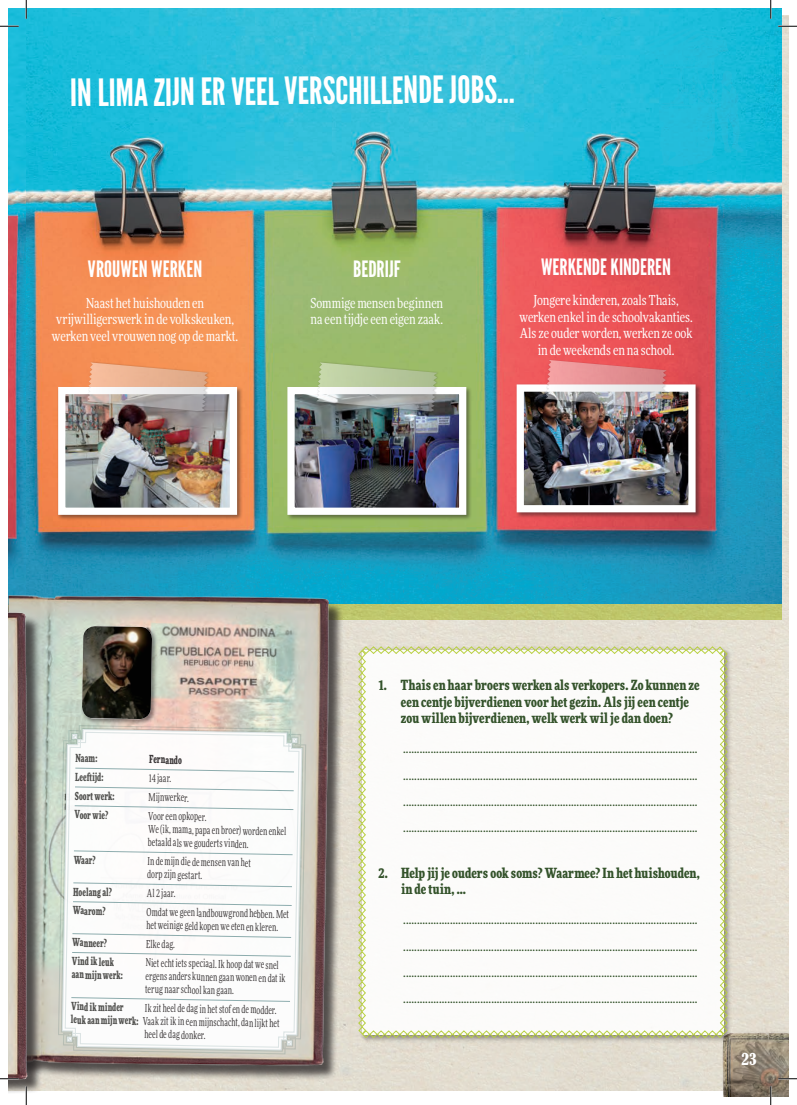
<style>
.page{position:relative;width:797px;height:1105px;background:#fff}
.page>*{position:absolute;margin:0;border:0;box-sizing:border-box;transform-origin:0 0}
.t1{font:37.5px "League Gothic";color:#fff}
.t2{font:22.5px "League Gothic";color:#fff}
.t3{font:condensed 15.25px "Bernard";color:#fff}
.t4{font:condensed 13.75px/26.2px "More Pro";color:#34532b;text-align:justify}
.t5{font:condensed 13.75px/16.5px "More Pro";letter-spacing:-.005em;color:#fff;text-align:center}
.t6{font:900 condensed 13.75px/16.5px "More Pro";letter-spacing:.005em;color:#34532b}
.t7{font:condensed 11px/13.1px "More Pro";color:#231f20;scale:.8 1}
.t8{font:900 condensed 11px "More Pro";color:#3d3d3a;scale:.8 1}
.t9{font:900 condensed 11px "More Pro";color:#231f20;scale:.8 1}
.s1{font-weight:900;color:#3d3d3a}
</style>
<div class="page">
<img style="left:64px;top:16px;width:724px;height:1074px">
<img style="left:9px;top:9px;width:772px;height:595px">
<img style="left:9px;top:564px;width:359px;height:520px">
<svg style="left:64px;top:685px;width:238px;height:401px"></svg>
<img style="left:9px;top:584px;width:55px;height:509px">
<svg style="left:74px;top:767px;width:221px;height:6px"></svg>
<svg style="left:74px;top:786px;width:221px;height:6px"></svg>
<svg style="left:74px;top:805px;width:220px;height:5px"></svg>
<svg style="left:73px;top:850px;width:220px;height:6px"></svg>
<svg style="left:72px;top:882px;width:221px;height:6px"></svg>
<svg style="left:72px;top:901px;width:221px;height:5px"></svg>
<svg style="left:71px;top:933px;width:221px;height:5px"></svg>
<svg style="left:71px;top:951px;width:221px;height:6px"></svg>
<svg style="left:70px;top:996px;width:221px;height:6px"></svg>
<div style="left:81px;top:625px;width:77px;height:100px;background:#231f20;opacity:.5"></div>
<img style="left:82px;top:626px;width:70px;height:93px">
<img style="left:706px;top:1024px;width:82px;height:72px">
<div style="left:57px;top:386px;width:186px;height:135px;background:#231f20;opacity:.5"></div>
<img style="left:66px;top:395px;width:163px;height:112px">
<div style="left:58px;top:387px;width:179px;height:128px;border:7px solid #fff"></div>
<div style="left:286px;top:386px;width:187px;height:135px;background:#231f20;opacity:.5"></div>
<img style="left:295px;top:395px;width:163px;height:112px">
<div style="left:287px;top:387px;width:179px;height:128px;border:7px solid #fff"></div>
<div style="left:515px;top:383px;width:187px;height:136px;background:#231f20;opacity:.5"></div>
<img style="left:524px;top:392px;width:163px;height:112px">
<div style="left:516px;top:384px;width:179px;height:128px;border:7px solid #fff"></div>
<div style="left:86px;top:361px;width:124px;height:53px;background:#231f20;opacity:.5"></div>
<svg style="left:87px;top:362px;width:121px;height:49px"></svg>
<div style="left:315px;top:361px;width:124px;height:53px;background:#231f20;opacity:.5"></div>
<svg style="left:316px;top:362px;width:121px;height:49px"></svg>
<div style="left:544px;top:359px;width:125px;height:52px;background:#231f20;opacity:.5"></div>
<img style="left:545px;top:360px;width:121px;height:49px">
<div style="left:357px;top:646px;width:376px;height:398px;background:#231f20;opacity:.5"></div>
<svg style="left:358px;top:646px;width:370px;height:392px"></svg>
<img style="left:645px;top:11px;width:118px;height:178px">
<svg style="left:0;top:25px;width:19px;height:2px"></svg>
<svg style="left:778px;top:25px;width:19px;height:2px"></svg>
<svg style="left:0;top:1078px;width:19px;height:1px"></svg>
<svg style="left:778px;top:1078px;width:19px;height:1px"></svg>
<svg style="left:25px;top:0;width:2px;height:19px"></svg>
<svg style="left:25px;top:1086px;width:2px;height:19px"></svg>
<svg style="left:770px;top:0;width:1px;height:19px"></svg>
<svg style="left:770px;top:1086px;width:1px;height:19px"></svg>
<h1 class="t1" style="left:69px;top:73px;width:446px;rotate:-1deg">IN LIMA ZIJN ER VEEL VERSCHILLENDE JOBS…</h1>
<h2 class="t2" style="left:88px;top:256px;width:116px">VROUWEN WERKEN</h2>
<p class="t5" style="left:52px;top:294px;width:188px">Naast het huishouden en vrijwilligerswerk in de volkskeuken, werken veel vrouwen nog op de markt.</p>
<h2 class="t2" style="left:353px;top:256px;width:49px">BEDRIJF</h2>
<p class="t5" style="left:310px;top:294px;width:134px;text-align:left">Sommige mensen beginnen na een tijdje een eigen zaak.</p>
<h2 class="t2" style="left:541px;top:253px;width:131px">WERKENDE KINDEREN</h2>
<p class="t5" style="left:519px;top:292px;width:174px">Jongere kinderen, zoals Thais, werken enkel in de schoolvakanties.<br>Als ze ouder worden, werken ze ook in de weekends en na school.</p>
<p class="t8" style="left:76px;top:749px;width:29px;rotate:1deg">Naam:</p>
<p class="t9" style="left:149px;top:751px;width:42px;rotate:1deg">Fernando</p>
<p class="t8" style="left:75px;top:768px;width:37px;rotate:1deg">Leeft ijd:</p>
<p class="t7" style="left:149px;top:771px;width:29px;rotate:1deg">14 jaar.</p>
<p class="t8" style="left:75px;top:787px;width:51px;rotate:1deg">Soort werk:</p>
<p class="t7" style="left:149px;top:790px;width:52px;rotate:1deg">Mijnwerker.</p>
<p class="t8" style="left:75px;top:806px;width:44px;rotate:1deg">Voor wie?</p>
<p class="t7" style="left:148px;top:809px;width:174px;rotate:1deg">Voor een opkoper.<br>We (ik, mama, papa en broer) worden enkel betaald als we gouderts vinden.</p>
<p class="t8" style="left:74px;top:851px;width:29px;rotate:1deg">Waar?</p>
<p class="t7" style="left:148px;top:854px;width:131px;rotate:1deg">In de mijn die de mensen van het dorp zijn gestart.</p>
<p class="t8" style="left:73px;top:883px;width:50px;rotate:1deg">Hoelang al?</p>
<p class="t7" style="left:147px;top:886px;width:37px;rotate:1deg">Al 2 jaar.</p>
<p class="t8" style="left:73px;top:902px;width:42px;rotate:1deg">Waarom?</p>
<p class="t7" style="left:147px;top:905px;width:179px;rotate:1deg">Omdat we geen landbouwgrond hebben. Met het weinige geld kopen we eten en kleren.</p>
<p class="t8" style="left:72px;top:934px;width:45px;rotate:1deg">Wanneer?</p>
<p class="t7" style="left:146px;top:937px;width:38px;rotate:1deg">Elke dag.</p>
<p class="t8" style="left:72px;top:953px;width:54px;rotate:1deg">Vind ik leuk</p>
<p class="t7" style="left:146px;top:955px;width:168px;rotate:1deg">Niet echt iets speciaal. Ik hoop dat we snel</p>
<p class="t8" style="left:72px;top:966px;width:65px;rotate:1deg">aan mijn werk:</p>
<p class="t7" style="left:146px;top:969px;width:176px;rotate:1deg">ergens anders kunnen gaan wonen en dat ik terug naar school kan gaan.</p>
<p class="t8" style="left:71px;top:998px;width:67px;rotate:1deg">Vind ik minder</p>
<p class="t7" style="left:145px;top:1001px;width:166px;rotate:1deg">Ik zit heel de dag in het stof en de modder.</p>
<p class="t7" style="left:71px;top:1013px;width:262px;rotate:1deg"><span class="s1">leuk aan mijn werk:</span> Vaak zit ik in een mijnschacht, dan lijkt het</p>
<p class="t7" style="left:145px;top:1027px;width:78px;rotate:1deg">heel de dag donker.</p>
<p class="t6" style="left:401px;top:676px;width:300px;text-indent:-22px">1. Thais en haar broers werken als verkopers. Zo kunnen ze een centje bijverdienen voor het gezin. Als jij een centje zou willen bijverdienen, welk werk wil je dan doen?</p>
<p class="t4" style="left:403px;top:735px;width:296px">........................................................................................................... ........................................................................................................... ........................................................................................................... ...........................................................................................................</p>
<p class="t6" style="left:401px;top:863px;width:300px;text-indent:-22px">2. Help jij je ouders ook soms? Waarmee? In het huishouden, in de tuin, …</p>
<p class="t4" style="left:403px;top:906px;width:296px">........................................................................................................... ........................................................................................................... ........................................................................................................... ...........................................................................................................</p>
<p class="t3" style="left:741px;top:1050px;width:16px">23</p>
</div>
